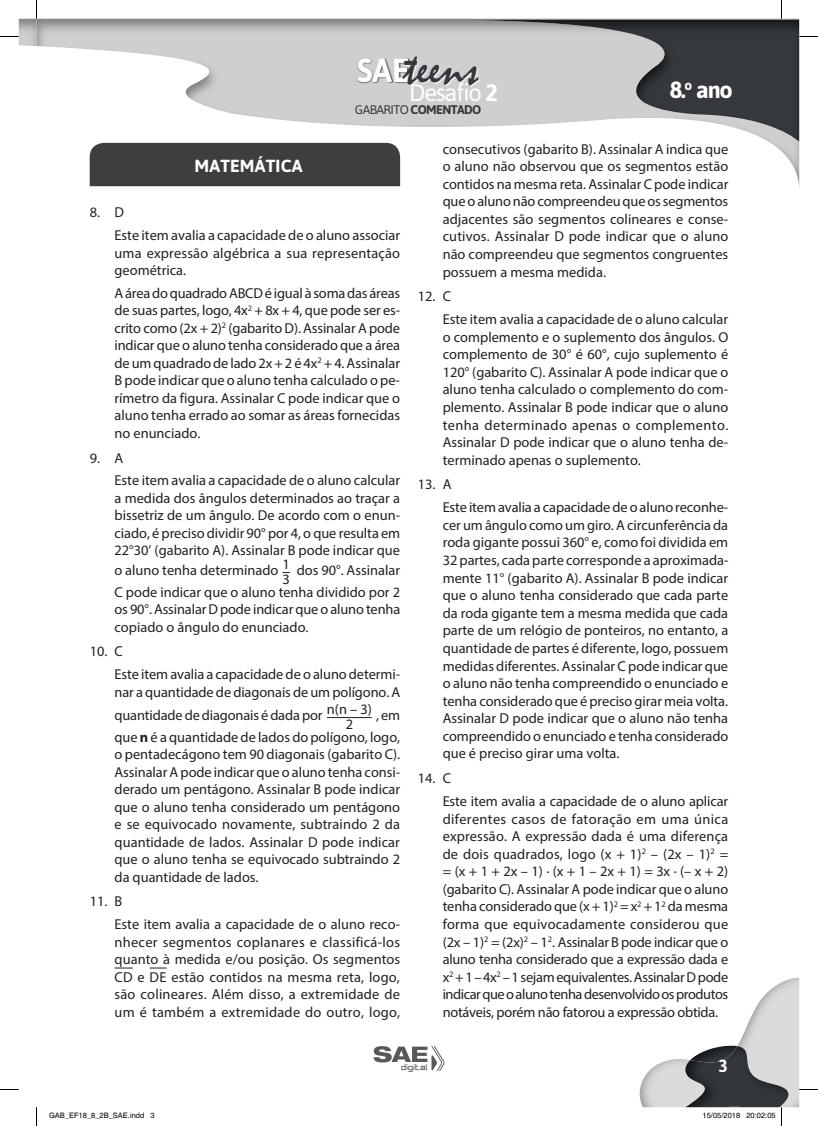
<style>
.page{position:relative;width:818px;height:1126px;background:#fff}
.page>*{position:absolute;margin:0;border:0;box-sizing:border-box;transform-origin:0 0}
.t1{font:49px "Mistral";color:#35383d}
.t2{font:23.75px "Asap";letter-spacing:-.05em;color:#fff}
.t3{font:700 23.38px "Asap";color:#fff}
.t4{font:700 17.5px "Asap";letter-spacing:.01em;color:#fff}
.t5{font:14.38px/17.5px "Myriad Pro";color:#231f20}
.t6{font:700 12.5px "Asap";letter-spacing:-.05em;color:#35383d}
.t7{font:7.5px "Helvetica";color:#000}
.s1{font-family:"Asap";font-weight:700;font-size:33.62px;color:#fff}
.s2{font-weight:700}
.s3{font-weight:400}
</style>
<div class="page">
<img style="left:185px;top:61px;width:270px;height:66px">
<img style="left:769px;top:142px;width:29px;height:6px">
<img style="left:778px;top:148px;width:21px;height:36px">
<img style="left:455px;top:20px;width:344px;height:122px">
<img style="left:639px;top:977px;width:159px;height:130px">
<img style="left:685px;top:1045px;width:103px;height:62px">
<div style="left:90px;top:143px;width:310px;height:43px;background:#3e3e3f"></div>
<svg style="left:114px;top:967px;width:19px;height:1px"></svg>
<svg style="left:149px;top:967px;width:17px;height:1px"></svg>
<hr style="left:327px;top:717px;width:44px;height:1px;background:#231f20">
<img style="left:357px;top:57px;width:52px;height:26px">
<svg style="left:373px;top:1046px;width:71px;height:25px"></svg>
<hr style="left:798px;top:35px;width:19px;height:3px;background:#fff">
<svg style="left:0;top:36px;width:19px;height:1px"></svg>
<svg style="left:798px;top:36px;width:19px;height:1px"></svg>
<svg style="left:0;top:1089px;width:19px;height:1px"></svg>
<svg style="left:798px;top:1089px;width:19px;height:1px"></svg>
<svg style="left:36px;top:0;width:1px;height:19px"></svg>
<svg style="left:36px;top:1107px;width:1px;height:18px"></svg>
<svg style="left:702px;top:1107px;width:78px;height:1px"></svg>
<h1 class="t1" style="left:356px;top:38px;width:124px"><span class="s1">SAE</span>teens</h1>
<h2 class="t2" style="left:409px;top:77px;width:90px">Desafio <span class="s2">2</span></h2>
<p class="t6" style="left:354px;top:101px;width:128px"><span class="s3">GABARITO</span> COMENTADO</p>
<h3 class="t3" style="left:669px;top:74px;width:65px">8.<sup>o</sup> ano</h3>
<p class="t4" style="left:194px;top:154px;width:109px">MATEMÁTICA</p>
<p class="t5" style="left:114px;top:201px;width:287px;line-height:22.9px;text-indent:-25px">8. D<br>Este item avalia a capacidade de o aluno associar</p>
<p class="t5" style="left:114px;top:244px;width:287px">uma expressão algébrica a sua representação geométrica.</p>
<p class="t5" style="left:114px;top:284px;width:287px;text-align:justify">A área do quadrado ABCD é igual à soma das áreas de suas partes, logo, 4x<sup>2</sup> + 8x + 4, que pode ser es&shy;crito como (2x + 2)<sup>2</sup> (gabarito D). Assinalar A pode indicar que o aluno tenha considerado que a área de um quadrado de lado 2x + 2 é 4x<sup>2</sup> + 4. Assinalar B pode indicar que o aluno tenha calculado o pe&shy;rímetro da figura. Assinalar C pode indicar que o aluno tenha errado ao somar as áreas fornecidas no enunciado.</p>
<p class="t5" style="left:114px;top:446px;width:287px;line-height:22.9px;text-indent:-25px">9. A<br>Este item avalia a capacidade de o aluno calcular</p>
<p class="t5" style="left:114px;top:489px;width:287px;text-align:justify">a medida dos ângulos determinados ao traçar a bissetriz de um ângulo. De acordo com o enun&shy;ciado, é preciso dividir 90° por 4, o que resulta em 22°30’ (gabarito A). Assinalar B pode indicar que</p>
<p class="t5" style="left:114px;top:561px;width:165px">o aluno tenha determinado</p>
<p class="t5" style="left:282px;top:555px;width:9px;line-height:15.6px">1<br>3</p>
<p class="t5" style="left:114px;top:559px;width:287px;line-height:21.2px;text-align:right">dos 90°. Assinalar<br>C pode indicar que o aluno tenha dividido por 2</p>
<p class="t5" style="left:114px;top:600px;width:287px">os 90°. Assinalar D pode indicar que o aluno tenha copiado o ângulo do enunciado.</p>
<p class="t5" style="left:114px;top:639px;width:287px;line-height:22.9px;text-indent:-25px">10. C<br>Este item avalia a capacidade de o aluno determi-</p>
<p class="t5" style="left:114px;top:679px;width:287px;line-height:23.8px">nar a quantidade de diagonais de um polígono. A quantidade de diagonais é dada por</p>
<p class="t5" style="left:327px;top:700px;width:46px;line-height:15.6px;text-align:center">n(n – 3)<br>2</p>
<p class="t5" style="left:114px;top:704px;width:287px;line-height:21.2px;text-align:right">, em<br>que <span class="s2">n</span> é a quantidade de lados do polígono, logo,</p>
<p class="t5" style="left:114px;top:745px;width:287px;text-align:justify">o pentadecágono tem 90 diagonais (gabarito C).<br>Assinalar A pode indicar que o aluno tenha consi&shy;derado um pentágono. Assinalar B pode indicar que o aluno tenha considerado um pentágono e se equivocado novamente, subtraindo 2 da quantidade de lados. Assinalar D pode indicar que o aluno tenha se equivocado subtraindo 2 da quantidade de lados.</p>
<p class="t5" style="left:114px;top:889px;width:287px;line-height:22.9px;text-indent:-25px">11. B<br>Este item avalia a capacidade de o aluno reco-</p>
<p class="t5" style="left:114px;top:932px;width:287px;text-align:justify">nhecer segmentos coplanares e classificá-los quanto à medida e/ou posição. Os segmentos CD e DE estão contidos na mesma reta, logo, são colineares. Além disso, a extremidade de um é também a extremidade do outro, logo,</p>
<p class="t5" style="left:442px;top:140px;width:287px;text-align:justify">consecutivos (gabarito B). Assinalar A indica que o aluno não observou que os segmentos estão contidos na mesma reta. Assinalar C pode indicar que o aluno não compreendeu que os segmentos adjacentes são segmentos colineares e conse&shy;cutivos. Assinalar D pode indicar que o aluno não compreendeu que segmentos congruentes possuem a mesma medida.</p>
<p class="t5" style="left:442px;top:285px;width:287px;line-height:22.9px;text-indent:-25px">12. C<br>Este item avalia a capacidade de o aluno calcular</p>
<p class="t5" style="left:442px;top:328px;width:287px;text-align:justify">o complemento e o suplemento dos ângulos. O complemento de 30° é 60°, cujo suplemento é 120° (gabarito C). Assinalar A pode indicar que o aluno tenha calculado o complemento do com&shy;plemento. Assinalar B pode indicar que o aluno tenha determinado apenas o complemento.<br>Assinalar D pode indicar que o aluno tenha de&shy;terminado apenas o suplemento.</p>
<p class="t5" style="left:442px;top:473px;width:287px;line-height:22.9px;text-indent:-25px">13. A<br>Este item avalia a capacidade de o aluno reconhe-</p>
<p class="t5" style="left:442px;top:516px;width:287px;text-align:justify">cer um ângulo como um giro. A circunferência da roda gigante possui 360° e, como foi dividida em 32 partes, cada parte corresponde a aproximada&shy;mente 11° (gabarito A). Assinalar B pode indicar que o aluno tenha considerado que cada parte da roda gigante tem a mesma medida que cada parte de um relógio de ponteiros, no entanto, a quantidade de partes é diferente, logo, possuem medidas diferentes. Assinalar C pode indicar que o aluno não tenha compreendido o enunciado e tenha considerado que é preciso girar meia volta.<br>Assinalar D pode indicar que o aluno não tenha compreendido o enunciado e tenha considerado que é preciso girar uma volta.</p>
<p class="t5" style="left:442px;top:766px;width:287px;line-height:22.9px;text-indent:-25px">14. C<br>Este item avalia a capacidade de o aluno aplicar</p>
<p class="t5" style="left:442px;top:809px;width:287px;text-align:justify">diferentes casos de fatoração em uma única expressão. A expressão dada é uma diferença de dois quadrados, logo (x + 1)<sup>2</sup> – (2x – 1)<sup>2</sup> = = (x + 1 + 2x – 1) · (x + 1 – 2x + 1) = 3x · (– x + 2) (gabarito C). Assinalar A pode indicar que o aluno tenha considerado que (x + 1)<sup>2</sup> = x<sup>2</sup> + 1<sup>2</sup> da mesma forma que equivocadamente considerou que (2x – 1)<sup>2</sup> = (2x)<sup>2</sup> – 1<sup>2</sup>. Assinalar B pode indicar que o aluno tenha considerado que a expressão dada e x<sup>2</sup> + 1 – 4x<sup>2</sup> – 1 sejam equivalentes. Assinalar D pode indicar que o aluno tenha desenvolvido os produtos notáveis, porém não fatorou a expressão obtida.</p>
<p class="t4" style="left:718px;top:1054px;width:11px">3</p>
<p class="t7" style="left:49px;top:1111px;width:107px">GAB_EF18_8_2B_SAE.indd 3</p>
<p class="t7" style="left:702px;top:1111px;width:74px">15/05/2018 20:02:05</p>
</div>
